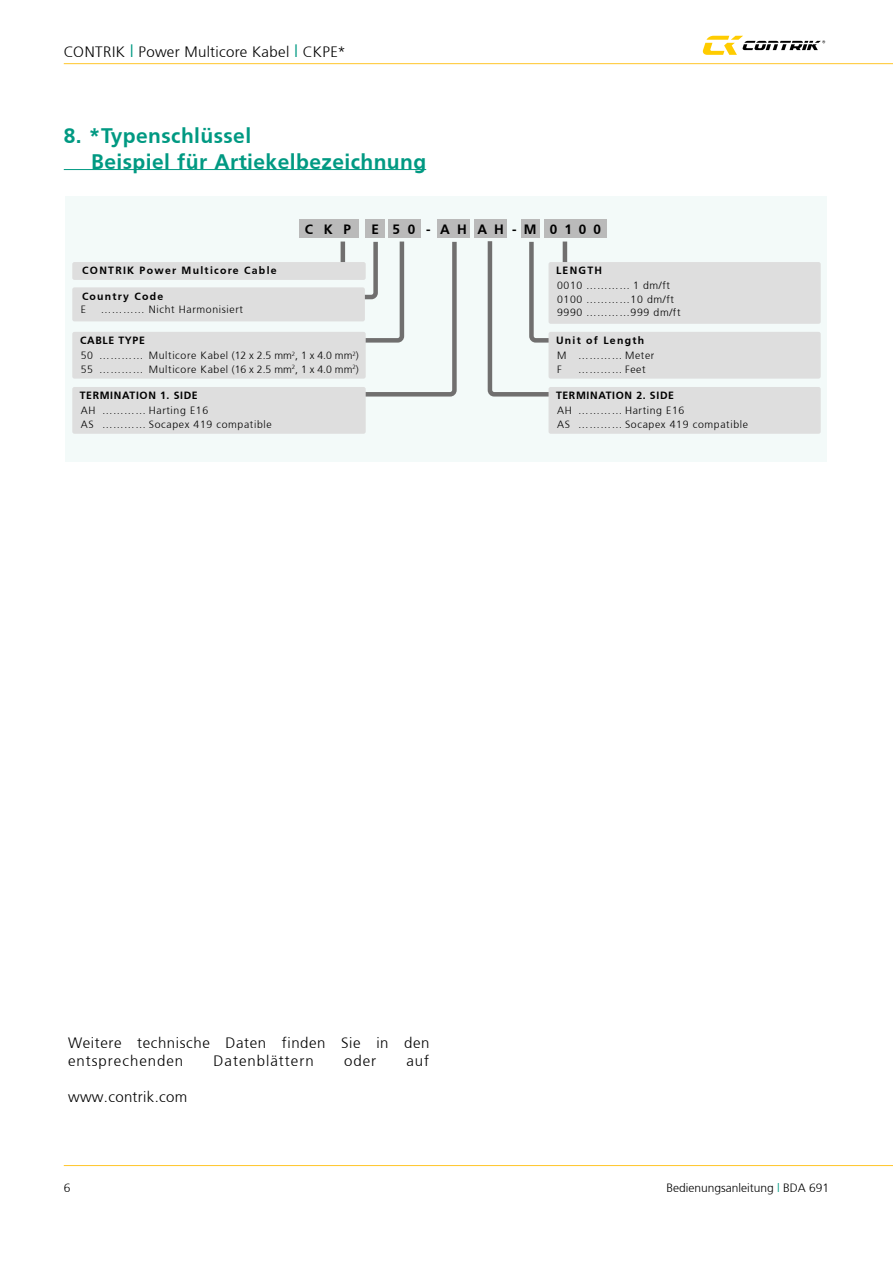
<style>
.page{position:relative;width:893px;height:1263px;background:#fff}
.page>*{position:absolute;margin:0;border:0;box-sizing:border-box;transform-origin:0 0}
.t1{font:700 21px/25.2px "Frutiger";letter-spacing:.02em;color:#009982}
.t2{font:300 15px/18px "Frutiger";letter-spacing:.04em;color:#000}
.t3{font:300 15px "Frutiger";letter-spacing:.02em;color:#000}
.t4{font:300 15px "Frutiger";letter-spacing:.065em;color:#000}
.t5{font:700 13.5px "Frutiger";letter-spacing:.52em;color:#000}
.t6{font:300 12px "Frutiger";color:#000}
.t7{font:300 10.5px/13.5px "Frutiger";letter-spacing:.06em;color:#000}
.t8{font:700 10.5px "Frutiger";letter-spacing:.12em;color:#000}
.t9{font:700 10.5px "Frutiger";letter-spacing:.06em;color:#000}
.s1{font-size:18px;color:#009982}
.s2{font-weight:700}
.s3{color:#009982}
</style>
<div class="page">
<hr style="left:64px;top:63px;width:829px;height:1px;background:#ffc629">
<hr style="left:64px;top:1165px;width:829px;height:1px;background:#ffc629">
<svg style="left:703px;top:36px;width:122px;height:19px"></svg>
<div style="left:66px;top:196px;width:761px;height:265px;background:#f3faf9"></div>
<hr style="left:64px;top:169px;width:362px;height:1px;background:#009982">
<div style="left:300px;top:220px;width:59px;height:18px;background:#bababa"></div>
<div style="left:366px;top:220px;width:19px;height:18px;background:#bababa"></div>
<div style="left:388px;top:220px;width:32px;height:18px;background:#bababa"></div>
<div style="left:437px;top:220px;width:33px;height:18px;background:#bababa"></div>
<div style="left:475px;top:220px;width:32px;height:18px;background:#bababa"></div>
<div style="left:544px;top:220px;width:63px;height:18px;background:#bababa"></div>
<div style="left:521px;top:220px;width:19px;height:18px;background:#bababa"></div>
<svg style="left:487px;top:241px;width:81px;height:158px"></svg>
<svg style="left:320px;top:237px;width:137px;height:160px"></svg>
<div style="left:72px;top:262px;width:294px;height:18px;background:#dedede;border-radius:2px"></div>
<div style="left:72px;top:287px;width:293px;height:34px;background:#dedede;border-radius:2px"></div>
<div style="left:549px;top:262px;width:272px;height:62px;background:#dedede;border-radius:2px"></div>
<div style="left:549px;top:332px;width:272px;height:47px;background:#dedede;border-radius:2px"></div>
<div style="left:72px;top:332px;width:294px;height:47px;background:#dedede;border-radius:2px"></div>
<div style="left:72px;top:387px;width:294px;height:47px;background:#dedede;border-radius:2px"></div>
<div style="left:549px;top:387px;width:272px;height:47px;background:#dedede;border-radius:2px"></div>
<h2 class="t3" style="left:64px;top:43px;width:283px">CONTRIK <span class="s1">I</span> Power Multicore Kabel <span class="s1">I</span> CKPE*</h2>
<h1 class="t1" style="left:91px;top:123px;width:337px;text-indent:-27px">8. *Typenschlüssel<br>Beispiel für Artiekelbezeichnung</h1>
<p class="t5" style="left:305px;top:221px;width:48px">CKP</p>
<p class="t5" style="left:371px;top:221px;width:231px">E 50 -AH AH-M 0100</p>
<p class="t8" style="left:82px;top:265px;width:196px">CONTRIK Power Multicore Cable</p>
<p class="t8" style="left:82px;top:290px;width:82px">Country Code</p>
<p class="t7" style="left:81px;top:303px;width:7px">E</p>
<p class="t7" style="left:101px;top:303px;width:144px">………… Nicht Harmonisiert</p>
<p class="t7" style="left:80px;top:333px;width:280px;line-height:15px"><span class="s2">CABLE TYPE<br></span>50 ………… Multicore Kabel (12 x 2.5 mm<sup>2</sup>, 1 x 4.0 mm<sup>2</sup>)</p>
<p class="t7" style="left:81px;top:362px;width:279px">55 ………… Multicore Kabel (16 x 2.5 mm<sup>2</sup>, 1 x 4.0 mm<sup>2</sup>)</p>
<p class="t9" style="left:80px;top:389px;width:119px">TERMINATION 1. SIDE</p>
<p class="t7" style="left:81px;top:404px;width:192px">AH ………… Harting E16<br>AS ………… Socapex 419 compatible</p>
<p class="t8" style="left:556px;top:265px;width:47px">LENGTH</p>
<p class="t7" style="left:557px;top:279px;width:125px">0010 ………… 1 dm/ft<br>0100 …………10 dm/ft<br>9990 …………999 dm/ft</p>
<p class="t8" style="left:556px;top:334px;width:90px">Unit of Length</p>
<p class="t7" style="left:557px;top:349px;width:99px">M ………… Meter<br>F</p>
<p class="t7" style="left:578px;top:362px;width:69px">………… Feet</p>
<p class="t9" style="left:556px;top:389px;width:119px">TERMINATION 2. SIDE</p>
<p class="t7" style="left:557px;top:404px;width:192px">AH ………… Harting E16<br>AS ………… Socapex 419 compatible</p>
<h2 class="t2" style="left:68px;top:1033px;width:363px">Weitere technische Daten finden Sie in den entsprechenden</h2>
<h2 class="t4" style="left:214px;top:1052px;width:102px">Datenblättern</h2>
<h2 class="t2" style="left:344px;top:1051px;width:34px">oder</h2>
<h2 class="t2" style="left:406px;top:1051px;width:24px">auf</h2>
<h2 class="t3" style="left:68px;top:1088px;width:121px">www.contrik.com</h2>
<p class="t6" style="left:64px;top:1181px;width:8px">6</p>
<p class="t6" style="left:666px;top:1181px;width:164px">Bedienungsanleitung <span class="s3">|</span> BDA 691</p>
</div>
